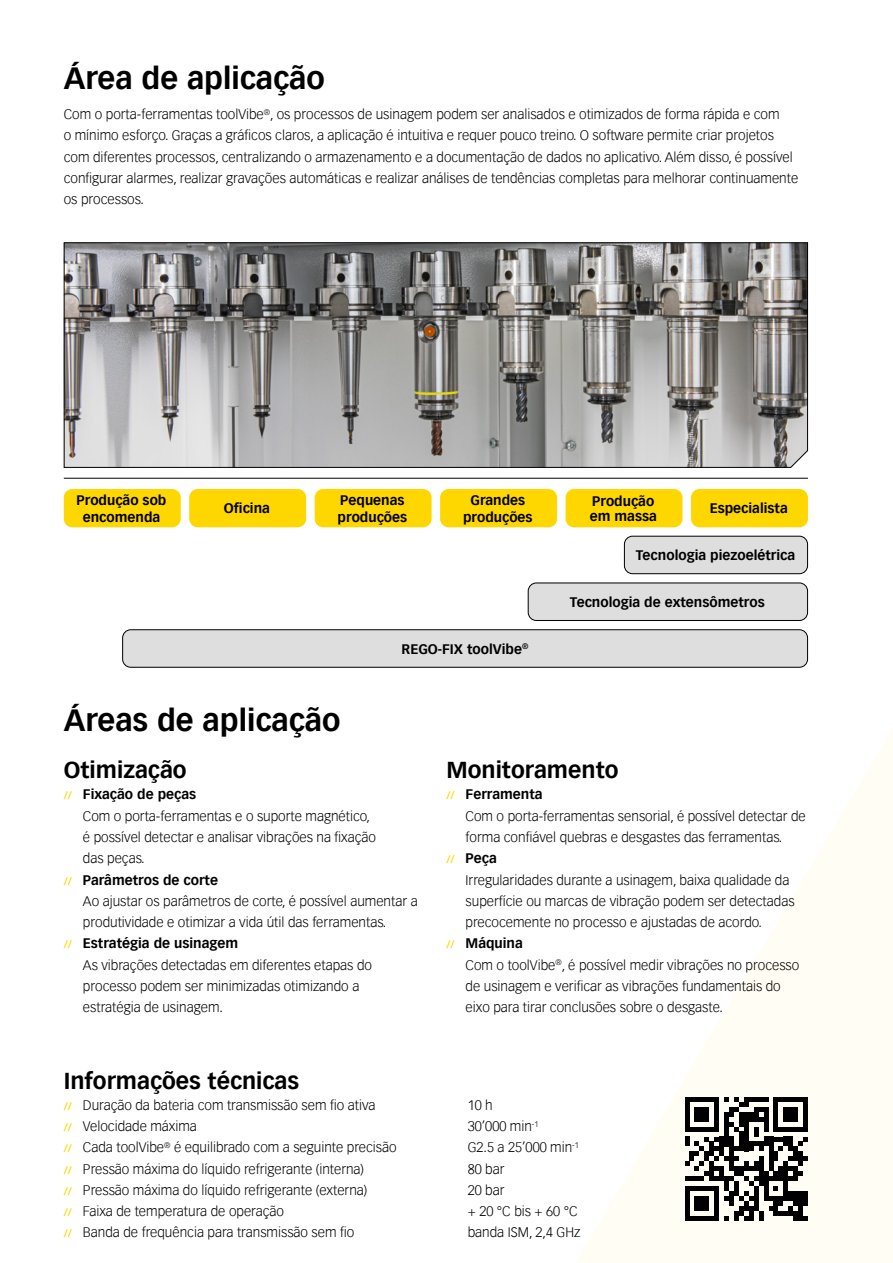
<style>
.page{position:relative;width:893px;height:1263px;background:#fff}
.page>*{position:absolute;margin:0;border:0;box-sizing:border-box;transform-origin:0 0}
.Titel{font:700 30px "Vectora Com";color:#000}
.Subline{font:700 22.5px "Vectora Com";color:#000}
.Gundtext_1spaltig{font:300 13.5px/21.3px "Vectora Com";color:#000}
.Gundtext_1spaltig-2{font:700 13.5px/17px "Vectora Com";color:#000;text-align:center}
.s1{font-weight:700;font-size:10.5px;color:#ffd700}
.s2{font-weight:700}
</style>
<div class="page">
<svg style="left:568px;top:242px;width:325px;height:1021px"></svg>
<svg style="left:63px;top:242px;width:745px;height:226px;background:#979695"></svg>
<hr style="left:64px;top:478px;width:744px;height:1px;background:#000">
<div style="left:64px;top:489px;width:117px;height:38px;background:#ffd700;border-radius:9px"></div>
<div style="left:189px;top:489px;width:117px;height:38px;background:#ffd700;border-radius:9px"></div>
<div style="left:315px;top:489px;width:117px;height:38px;background:#ffd700;border-radius:9px"></div>
<div style="left:440px;top:489px;width:117px;height:38px;background:#ffd700;border-radius:9px"></div>
<div style="left:566px;top:489px;width:116px;height:38px;background:#ffd700;border-radius:9px"></div>
<div style="left:691px;top:489px;width:117px;height:38px;background:#ffd700;border-radius:9px"></div>
<div style="left:624px;top:536px;width:183px;height:38px;background:#dedede;border-radius:8px"></div>
<div style="left:624px;top:536px;width:184px;height:38px;border:1px solid #000;border-radius:8px"></div>
<div style="left:528px;top:583px;width:279px;height:37px;background:#dedede;border-radius:8px"></div>
<div style="left:528px;top:583px;width:280px;height:38px;border:1px solid #000;border-radius:8px"></div>
<div style="left:123px;top:630px;width:684px;height:37px;background:#dedede;border-radius:8px"></div>
<div style="left:122px;top:629px;width:686px;height:39px;border:1px solid #000;border-radius:8px"></div>
<svg style="left:685px;top:1097px;width:123px;height:123px"></svg>
<p class="Titel" style="left:64px;top:60px;width:263px">Área de aplicação</p>
<p class="Gundtext_1spaltig" style="left:64px;top:104px;width:736px">Com o porta-ferramentas toolVibe<sup>®</sup>, os processos de usinagem podem ser analisados e otimizados de forma rápida e com<br>o mínimo esforço. Graças a gráficos claros, a aplicação é intuitiva e requer pouco treino. O software permite criar projetos com diferentes processos, centralizando o armazenamento e a documentação de dados no aplicativo. Além disso, é possível configurar alarmes, realizar gravações automáticas e realizar análises de tendências completas para melhorar continuamente os processos.</p>
<p class="Gundtext_1spaltig-2" style="left:77px;top:492px;width:91px">Produção sob encomenda</p>
<p class="Gundtext_1spaltig-2" style="left:224px;top:500px;width:47px">Oficina</p>
<p class="Gundtext_1spaltig-2" style="left:338px;top:492px;width:71px;text-align:left">Pequenas produções</p>
<p class="Gundtext_1spaltig-2" style="left:463px;top:492px;width:71px">Grandes produções</p>
<p class="Gundtext_1spaltig-2" style="left:590px;top:494px;width:68px;line-height:14.9px;text-align:left">Produção em massa</p>
<p class="Gundtext_1spaltig-2" style="left:710px;top:500px;width:80px">Especialista</p>
<p class="Gundtext_1spaltig-2" style="left:636px;top:547px;width:161px">Tecnologia piezoelétrica</p>
<p class="Gundtext_1spaltig-2" style="left:570px;top:594px;width:196px">Tecnologia de extensômetros</p>
<p class="Gundtext_1spaltig-2" style="left:402px;top:640px;width:128px">REGO-FIX toolVibe<sup>®</sup></p>
<p class="Titel" style="left:64px;top:702px;width:278px">Áreas de aplicação</p>
<p class="Subline" style="left:64px;top:756px;width:124px">Otimização</p>
<p class="Gundtext_1spaltig" style="left:83px;top:784px;width:295px;text-indent:-19px"><span class="s1">//</span> <span class="s2">Fixação de peças<br></span>Com o porta-ferramentas e o suporte magnético, é possível detectar e analisar vibrações na fixação das peças.</p>
<p class="Gundtext_1spaltig" style="left:83px;top:869px;width:336px;text-indent:-19px"><span class="s1">//</span> <span class="s2">Parâmetros de corte<br></span>Ao ajustar os parâmetros de corte, é possível aumentar a produtividade e otimizar a vida útil das ferramentas.</p>
<p class="Gundtext_1spaltig" style="left:83px;top:933px;width:291px;text-indent:-19px"><span class="s1">//</span> <span class="s2">Estratégia de usinagem<br></span>As vibrações detectadas em diferentes etapas do processo podem ser minimizadas otimizando a estratégia de usinagem.</p>
<p class="Subline" style="left:446px;top:756px;width:174px">Monitoramento</p>
<p class="Gundtext_1spaltig" style="left:466px;top:784px;width:342px;text-indent:-19px"><span class="s1">//</span> <span class="s2">Ferramenta<br></span>Com o porta-ferramentas sensorial, é possível detectar de forma confiável quebras e desgastes das ferramentas.</p>
<p class="Gundtext_1spaltig" style="left:466px;top:848px;width:330px;text-indent:-19px"><span class="s1">//</span> <span class="s2">Peça<br></span>Irregularidades durante a usinagem, baixa qualidade da superfície ou marcas de vibração podem ser detectadas precocemente no processo e ajustadas de acordo.</p>
<p class="Gundtext_1spaltig" style="left:466px;top:933px;width:335px;text-indent:-19px"><span class="s1">//</span> <span class="s2">Máquina<br></span>Com o toolVibe<sup>®</sup>, é possível medir vibrações no processo de usinagem e verificar as vibrações fundamentais do eixo para tirar conclusões sobre o desgaste.</p>
<p class="Subline" style="left:64px;top:1067px;width:237px">Informações técnicas</p>
<p class="Gundtext_1spaltig" style="left:64px;top:1094px;width:313px"><span class="s1">//</span> Duração da bateria com transmissão sem fio ativa</p>
<p class="Gundtext_1spaltig" style="left:468px;top:1094px;width:27px">10 h</p>
<p class="Gundtext_1spaltig" style="left:64px;top:1116px;width:135px"><span class="s1">//</span> Velocidade máxima</p>
<p class="Gundtext_1spaltig" style="left:468px;top:1116px;width:72px">30’000 min<sup>-1</sup></p>
<p class="Gundtext_1spaltig" style="left:64px;top:1137px;width:334px"><span class="s1">//</span> Cada toolVibe<sup>®</sup> é equilibrado com a seguinte precisão</p>
<p class="Gundtext_1spaltig" style="left:468px;top:1137px;width:113px">G2.5 a 25’000 min<sup>-1</sup></p>
<p class="Gundtext_1spaltig" style="left:64px;top:1158px;width:302px"><span class="s1">//</span> Pressão máxima do líquido refrigerante (interna)</p>
<p class="Gundtext_1spaltig" style="left:468px;top:1158px;width:38px">80 bar</p>
<p class="Gundtext_1spaltig" style="left:64px;top:1179px;width:305px"><span class="s1">//</span> Pressão máxima do líquido refrigerante (externa)</p>
<p class="Gundtext_1spaltig" style="left:468px;top:1179px;width:38px">20 bar</p>
<p class="Gundtext_1spaltig" style="left:64px;top:1201px;width:222px"><span class="s1">//</span> Faixa de temperatura de operação</p>
<p class="Gundtext_1spaltig" style="left:468px;top:1201px;width:111px">+ 20 °C bis + 60 °C</p>
<p class="Gundtext_1spaltig" style="left:64px;top:1222px;width:292px"><span class="s1">//</span> Banda de frequência para transmissão sem fio</p>
<p class="Gundtext_1spaltig" style="left:468px;top:1222px;width:114px">banda ISM, 2,4 GHz</p>
</div>
